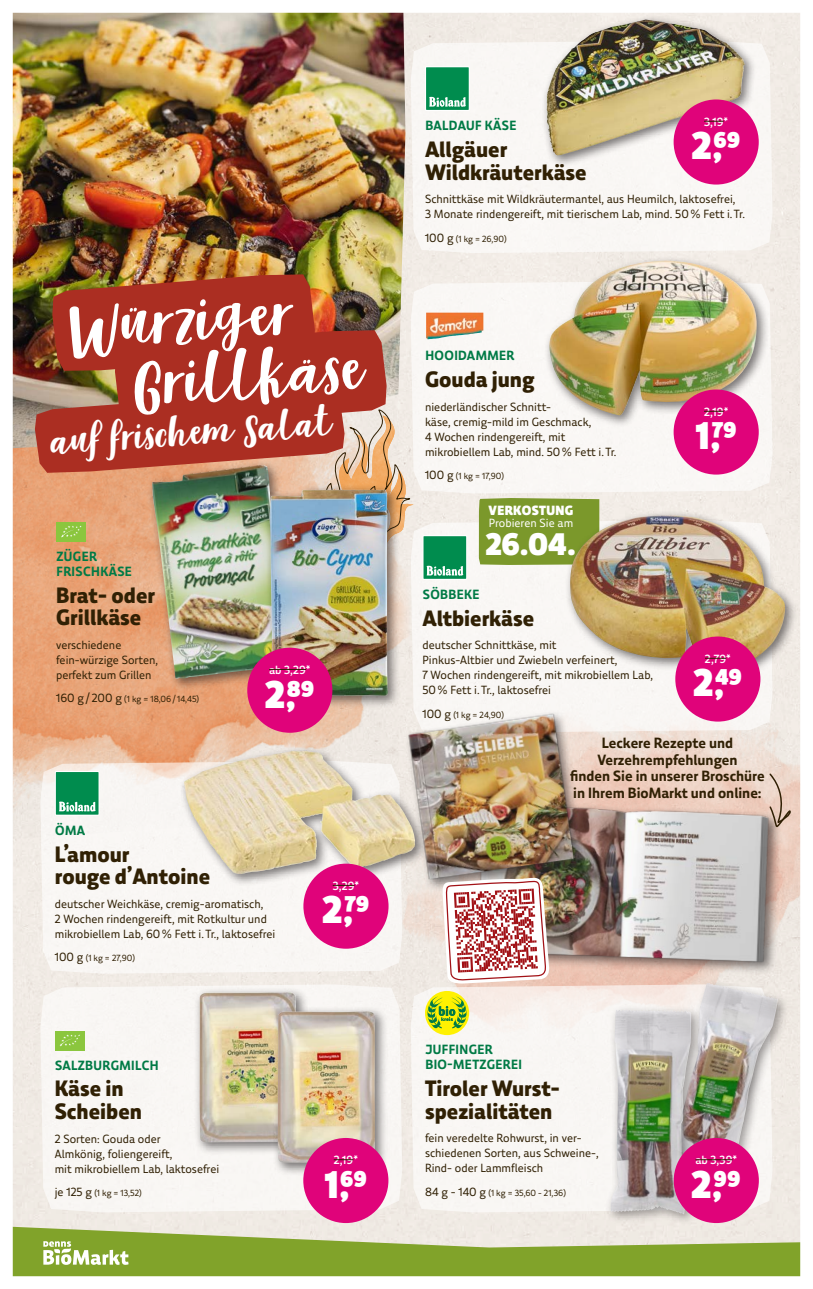
<style>
.page{position:relative;width:813px;height:1289px;background:#fff}
.page>*{position:absolute;margin:0;border:0;box-sizing:border-box;transform-origin:0 0}
.t1{font:53.7px "Jonitha Script";color:#fff}
.t2{font:900 39px "Bio Markt Price";color:#fff}
.t3{font:32.25px "Jonitha Script";color:#fff}
.t4{font:900 31.5px "Bio Markt Headline";color:#fff}
.t5{font:800 22.5px/22.5px "Bio Markt";color:#302004}
.t6{font:700 15px/16.5px "Bio Markt";color:#302004;text-align:center}
.t7{font:700 13.5px/15px "Bio Markt";letter-spacing:.03em;color:#007a45}
.t8{font:900 13.5px "Bio Markt Headline";letter-spacing:.03em;color:#fff}
.t9{font:12px/15px "Bio Markt";color:#302004}
.t10{font:500 12px "Bio Markt";color:#fff}
.t11{font:12px "Bio Markt";color:#fff}
.t12{font:9px "Bio Markt";color:#302004}
.s1{font-size:12px}
</style>
<div class="page">
<img style="left:12px;top:12px;width:789px;height:1265px">
<h1 class="t1" style="left:67px;top:295px;width:226px;rotate:-4deg">Würziger</h1>
<h1 class="t1" style="left:132px;top:351px;width:231px;rotate:-4deg">Grillkäse</h1>
<h3 class="t3" style="left:50px;top:422px;width:283px;rotate:-4deg">auf frischem Salat</h3>
<p class="t7" style="left:56px;top:548px;width:77px">ZÜGER<br>FRISCHKÄSE</p>
<h3 class="t5" style="left:56px;top:583px;width:100px">Brat- oder<br>Grillkäse</h3>
<p class="t9" style="left:56px;top:637px;width:103px">verschiedene fein-würzige Sorten, perfekt zum Grillen</p>
<p class="t12" style="left:56px;top:693px;width:145px"><span class="s1">160 g/ 200 g</span> (1 kg = 18,06/14,45)</p>
<p class="t10" style="left:269px;top:662px;width:43px">ab 3,29*</p>
<h2 class="t2" style="left:265px;top:670px;width:51px">2 ,89</h2>
<p class="t7" style="left:55px;top:822px;width:31px">ÖMA</p>
<h3 class="t5" style="left:55px;top:842px;width:157px">L’amour<br>rouge d’Antoine</h3>
<p class="t9" style="left:55px;top:896px;width:222px">deutscher Weichkäse, cremig-aromatisch,<br>2 Wochen rindengereift, mit Rotkultur und mikrobiellem Lab, 60% Fett i. Tr., laktosefrei</p>
<p class="t12" style="left:55px;top:952px;width:82px"><span class="s1">100 g</span> (1 kg = 27,90)</p>
<p class="t7" style="left:55px;top:1057px;width:105px">SALZBURGMILCH</p>
<h3 class="t5" style="left:55px;top:1077px;width:89px">Käse in<br>Scheiben</h3>
<p class="t9" style="left:55px;top:1130px;width:166px">2 Sorten: Gouda oder<br>Almkönig, foliengereift,<br>mit mikrobiellem Lab, laktosefrei</p>
<p class="t12" style="left:55px;top:1187px;width:89px"><span class="s1">je 125 g</span> (1 kg = 13,52)</p>
<p class="t10" style="left:332px;top:878px;width:28px">3,29*</p>
<h2 class="t2" style="left:322px;top:886px;width:49px">2 ,79</h2>
<p class="t10" style="left:333px;top:1152px;width:26px">2,19*</p>
<h2 class="t2" style="left:324px;top:1160px;width:44px">1,69</h2>
<p class="t10" style="left:703px;top:114px;width:26px">3,19*</p>
<p class="t7" style="left:425px;top:118px;width:92px">BALDAUF KÄSE</p>
<h3 class="t5" style="left:425px;top:138px;width:163px">Allgäuer<br>Wildkräuterkäse</h3>
<p class="t9" style="left:425px;top:191px;width:321px">Schnittkäse mit Wildkräutermantel, aus Heumilch, laktosefrei,<br>3 Monate rindengereift, mit tierischem Lab, mind. 50% Fett i. Tr.</p>
<p class="t12" style="left:425px;top:233px;width:83px"><span class="s1">100 g</span> (1 kg = 26,90)</p>
<h2 class="t2" style="left:691px;top:122px;width:50px">2 ,69</h2>
<p class="t7" style="left:425px;top:348px;width:90px">HOOIDAMMER</p>
<h3 class="t5" style="left:425px;top:368px;width:111px">Gouda jung</h3>
<p class="t9" style="left:425px;top:399px;width:193px">niederländischer Schnitt-<br>käse, cremig-mild im Geschmack,<br>4 Wochen rindengereift, mit mikrobiellem Lab, mind. 50% Fett i. Tr.</p>
<p class="t12" style="left:425px;top:470px;width:81px"><span class="s1">100 g</span> (1 kg = 17,90)</p>
<p class="t8" style="left:488px;top:502px;width:86px">VERKOSTUNG</p>
<p class="t11" style="left:488px;top:516px;width:86px">Probieren Sie am</p>
<h3 class="t4" style="left:485px;top:524px;width:92px">26.04.</h3>
<p class="t7" style="left:422px;top:587px;width:58px">SÖBBEKE</p>
<h3 class="t5" style="left:422px;top:606px;width:113px">Altbierkäse</h3>
<p class="t9" style="left:422px;top:637px;width:232px">deutscher Schnittkäse, mit<br>Pinkus-Altbier und Zwiebeln verfeinert,<br>7 Wochen rindengereift, mit mikrobiellem Lab, 50% Fett i. Tr., laktosefrei</p>
<p class="t12" style="left:422px;top:709px;width:83px"><span class="s1">100 g</span> (1 kg = 24,90)</p>
<p class="t10" style="left:703px;top:404px;width:26px">2,19*</p>
<h2 class="t2" style="left:695px;top:412px;width:43px">1,79</h2>
<p class="t10" style="left:704px;top:651px;width:27px">2,79*</p>
<h2 class="t2" style="left:693px;top:659px;width:50px">2 ,49</h2>
<p class="t6" style="left:570px;top:734px;width:196px">Leckere Rezepte und<br>Verzehrempfehlungen<br>finden Sie in unserer Broschüre in Ihrem BioMarkt und online:</p>
<p class="t7" style="left:425px;top:1042px;width:98px">JUFFINGER<br>BIO-METZGEREI</p>
<h3 class="t5" style="left:425px;top:1076px;width:136px">Tiroler Wurst&shy;spezialitäten</h3>
<p class="t9" style="left:425px;top:1130px;width:175px">fein veredelte Rohwurst, in ver&shy;schiedenen Sorten, aus Schweine-,<br>Rind- oder Lammfleisch</p>
<p class="t12" style="left:425px;top:1186px;width:143px"><span class="s1">84 g - 140 g</span> (1 kg = 35,60 - 21,36)</p>
<p class="t10" style="left:695px;top:1152px;width:43px">ab 3,39*</p>
<h2 class="t2" style="left:691px;top:1160px;width:51px">2 ,99</h2>
</div>
